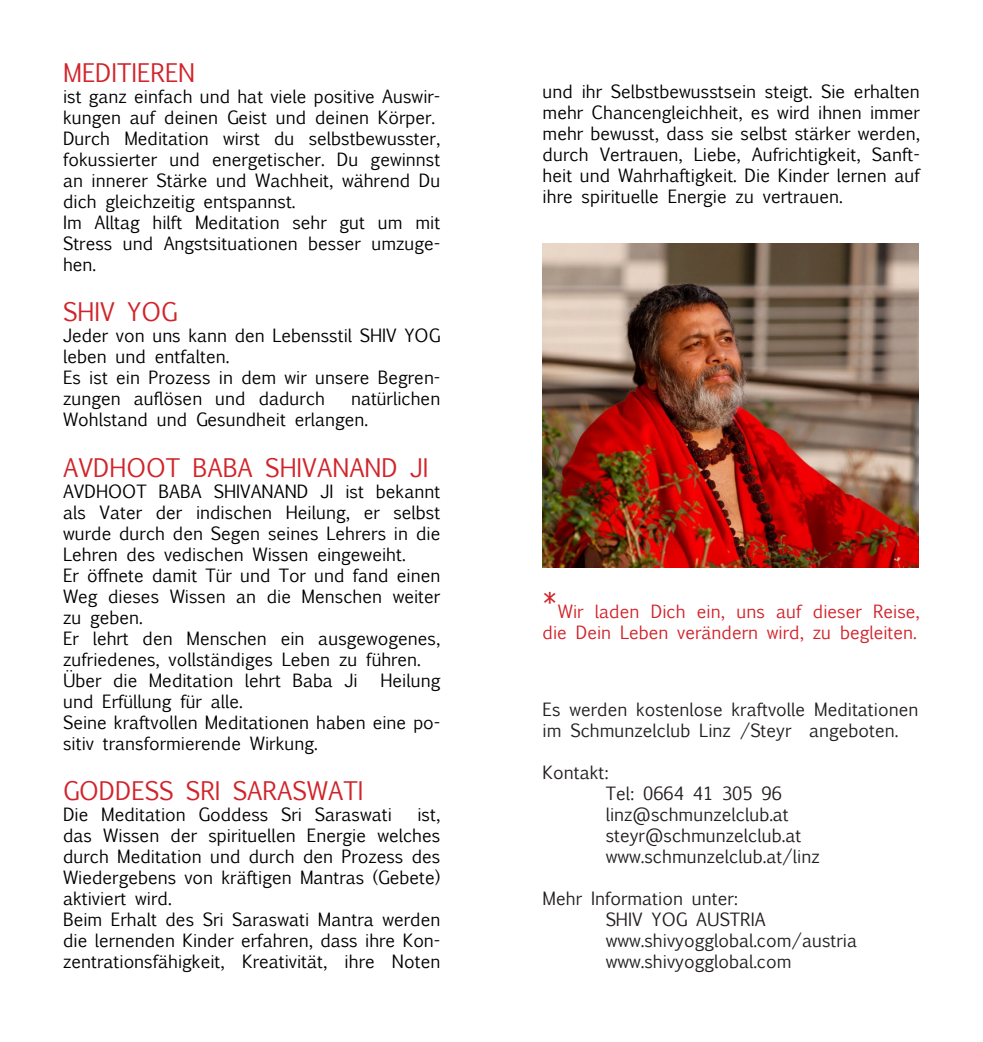
<style>
.page{position:relative;width:983px;height:1042px;background:#fff}
.page>*{position:absolute;margin:0;border:0;box-sizing:border-box;transform-origin:0 0}
.t1{font:24.5px "Euphemia UCAS";color:#d1232a}
.t2{font:17.5px/21px "Euphemia UCAS";color:#000;text-align:justify}
.t3{font:17.5px/21px "Euphemia UCAS";color:#231f20}
.t4{font:17.5px/21px "Euphemia UCAS";color:#d1232a}
.s1{font-size:31.5px}
</style>
<div class="page">
<img style="left:542px;top:244px;width:375px;height:323px">
<p class="t1" style="left:63px;top:55px;width:134px">MEDITIEREN</p>
<p class="t2" style="left:63px;top:86px;width:379px">ist ganz einfach und hat viele positive Auswir&shy;kungen auf deinen Geist und deinen Körper.</p>
<p class="t2" style="left:63px;top:128px;width:379px">Durch Meditation wirst du selbstbewusster, fokussierter und energetischer. Du gewinnst an innerer Stärke und Wachheit, während Du dich gleichzeitig entspannst.</p>
<p class="t2" style="left:63px;top:212px;width:379px">Im Alltag hilft Meditation sehr gut um mit Stress und Angstsituationen besser umzuge&shy;hen.</p>
<p class="t1" style="left:63px;top:294px;width:116px">SHIV YOG</p>
<p class="t2" style="left:63px;top:325px;width:378px">Jeder von uns kann den Lebensstil SHIV YOG leben und entfalten.</p>
<p class="t2" style="left:63px;top:367px;width:379px">Es ist ein Prozess in dem wir unsere Begren&shy;zungen auflösen und dadurch</p>
<p class="t2" style="left:63px;top:388px;width:378px;text-indent:288px">natürlichen<br>Wohlstand und Gesundheit erlangen.</p>
<p class="t1" style="left:63px;top:450px;width:367px">AVDHOOT BABA SHIVANAND JI</p>
<p class="t2" style="left:63px;top:480px;width:379px">AVDHOOT BABA SHIVANAND JI ist bekannt als Vater der indischen Heilung, er selbst wurde durch den Segen seines Lehrers in die Lehren des vedischen Wissen eingeweiht.</p>
<p class="t2" style="left:63px;top:564px;width:379px">Er öffnete damit Tür und Tor und fand einen Weg dieses Wissen an die Menschen weiter zu geben.</p>
<p class="t2" style="left:63px;top:627px;width:378px">Er lehrt den Menschen ein ausgewogenes, zufriedenes, vollständiges Leben zu führen.</p>
<p class="t2" style="left:63px;top:669px;width:296px">Über die Meditation lehrt Baba Ji</p>
<p class="t2" style="left:380px;top:669px;width:61px">Heilung</p>
<p class="t2" style="left:63px;top:690px;width:181px">und Erfüllung für alle.</p>
<p class="t2" style="left:63px;top:711px;width:379px">Seine kraftvollen Meditationen haben eine po&shy;sitiv transformierende Wirkung.</p>
<p class="t1" style="left:63px;top:773px;width:302px">GODDESS SRI SARASWATI</p>
<p class="t2" style="left:63px;top:804px;width:330px">Die Meditation Goddess Sri Saraswati</p>
<p class="t2" style="left:63px;top:804px;width:379px;text-indent:354px">ist, das Wissen der spirituellen Energie welches durch Meditation und durch den Prozess des Wiedergebens von kräftigen Mantras (Gebete) aktiviert wird.</p>
<p class="t2" style="left:63px;top:909px;width:379px">Beim Erhalt des Sri Saraswati Mantra werden die lernenden Kinder erfahren, dass ihre Kon&shy;zentrationsfähigkeit, Kreativität, ihre Noten</p>
<p class="t2" style="left:542px;top:81px;width:379px">und ihr Selbstbewusstsein steigt. Sie erhalten mehr Chancengleichheit, es wird ihnen immer mehr bewusst, dass sie selbst stärker werden, durch Vertrauen, Liebe, Aufrichtigkeit, Sanft&shy;heit und Wahrhaftigkeit. Die Kinder lernen auf ihre spirituelle Energie zu vertrauen.</p>
<p class="t4" style="left:542px;top:601px;width:378px"><span class="s1">*</span>Wir laden Dich ein, uns auf dieser Reise, die Dein Leben verändern wird, zu begleiten.</p>
<p class="t3" style="left:542px;top:699px;width:377px">Es werden kostenlose kraftvolle Meditationen im Schmunzelclub Linz /Steyr angeboten.</p>
<p class="t3" style="left:542px;top:762px;width:68px">Kontakt:</p>
<p class="t3" style="left:605px;top:783px;width:178px">Tel: 0664 41 305 96</p>
<p class="t3" style="left:605px;top:804px;width:185px">linz@schmunzelclub.at</p>
<p class="t3" style="left:605px;top:825px;width:197px">steyr@schmunzelclub.at</p>
<p class="t3" style="left:605px;top:846px;width:215px">www.schmunzelclub.at/linz</p>
<p class="t3" style="left:542px;top:888px;width:197px">Mehr Information unter:</p>
<p class="t3" style="left:605px;top:909px;width:161px">SHIV YOG AUSTRIA</p>
<p class="t3" style="left:605px;top:930px;width:253px">www.shivyogglobal.com/austria</p>
<p class="t3" style="left:605px;top:951px;width:187px">www.shivyogglobal.com</p>
</div>
